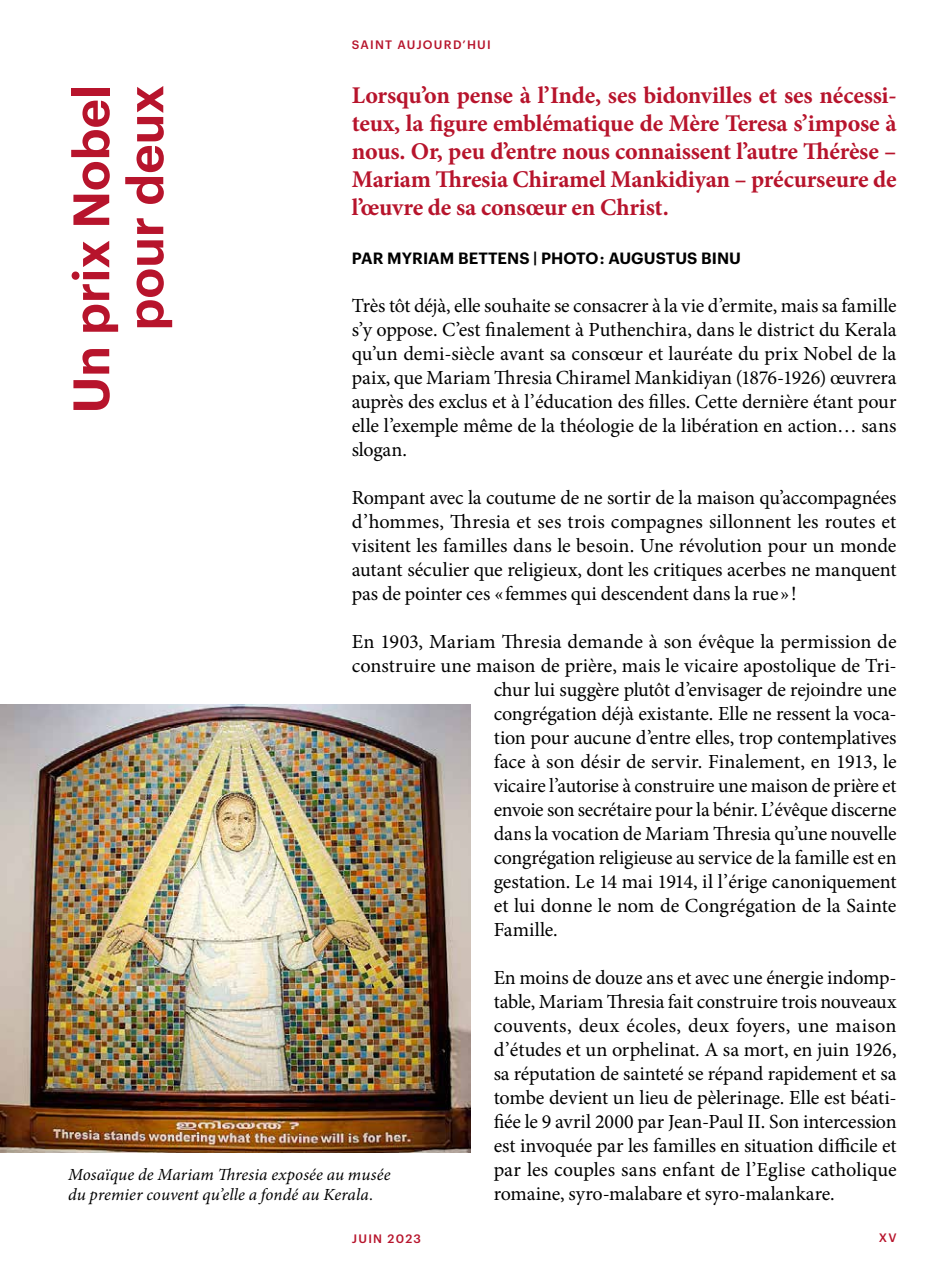
<style>
.page{position:relative;width:942px;height:1276px;background:#fff}
.page>*{position:absolute;margin:0;border:0;box-sizing:border-box;transform-origin:0 0}
.t1{font:600 50px/54px "Graphik";color:#b7142c;text-align:right}
.t2{font:700 24px/28px "Minion Pro";letter-spacing:-.01em;color:#b7142c;text-align:justify}
.t3{font:20px/24px "Minion Pro";letter-spacing:-.01em;color:#000;text-align:justify}
.t4{font:20px "Minion Pro";letter-spacing:.01em;color:#000}
.t5{font:italic 17px/20px "Minion Pro";letter-spacing:.005em;color:#000}
.t6{font:600 16px "Graphik";letter-spacing:.005em;color:#000}
.t7{font:500 12px "Graphik";letter-spacing:.105em;color:#b7142c}
</style>
<div class="page">
<img style="left:0;top:704px;width:471px;height:448px">
<p class="t7" style="left:352px;top:35px;width:140px">SAINT AUJOURD’HUI</p>
<h1 class="t1" style="left:60px;top:413px;width:330px;rotate:-90deg">Un prix Nobel pour deux</h1>
<p class="t2" style="left:351px;top:81px;width:546px">Lorsqu’on pense à l’Inde, ses bidonvilles et ses nécessi&shy;teux, la figure emblématique de Mère Teresa s’impose à nous. Or, peu d’entre nous connaissent l’autre Thérèse – Mariam Thresia Chiramel Mankidiyan – précurseure de l’œuvre de sa consœur en Christ.</p>
<p class="t6" style="left:352px;top:246px;width:390px">PAR MYRIAM BETTENS | PHOTO : AUGUSTUS BINU</p>
<p class="t3" style="left:351px;top:294px;width:546px">Très tôt déjà, elle souhaite se consacrer à la vie d’ermite, mais sa famille s’y oppose. C’est finalement à Puthenchira, dans le district du Kerala qu’un demi-siècle avant sa consœur et lauréate du prix Nobel de la paix, que Mariam Thresia Chiramel Mankidiyan (1876-1926) œuvrera auprès des exclus et à l’éducation des filles. Cette dernière étant pour elle l’exemple même de la théologie de la libération en action… sans slogan.</p>
<p class="t3" style="left:351px;top:486px;width:546px">Rompant avec la coutume de ne sortir de la maison qu’accompagnées d’hommes, Thresia et ses trois compagnes sillonnent les routes et visitent les familles dans le besoin. Une révolution pour un monde autant séculier que religieux, dont les critiques acerbes ne manquent pas de pointer ces «femmes qui descendent dans la rue»!</p>
<p class="t3" style="left:351px;top:630px;width:546px">En 1903, Mariam Thresia demande à son évêque la permission de</p>
<p class="t3" style="left:351px;top:654px;width:546px">construire une maison de prière, mais le vicaire apostolique de Tri-</p>
<p class="t3" style="left:493px;top:678px;width:404px">chur lui suggère plutôt d’envisager de rejoindre une</p>
<p class="t3" style="left:493px;top:702px;width:404px">congrégation déjà existante. Elle ne ressent la voca-</p>
<p class="t3" style="left:493px;top:726px;width:404px">tion pour aucune d’entre elles, trop contemplatives</p>
<p class="t3" style="left:493px;top:750px;width:404px">face à son désir de servir. Finalement, en 1913, le</p>
<p class="t3" style="left:493px;top:774px;width:404px">vicaire l’autorise à construire une maison de prière et</p>
<p class="t3" style="left:493px;top:798px;width:404px">envoie son secrétaire pour la bénir. L’évêque discerne</p>
<p class="t3" style="left:493px;top:822px;width:404px">dans la vocation de Mariam Thresia qu’une nouvelle</p>
<p class="t3" style="left:493px;top:846px;width:404px">congrégation religieuse au service de la famille est en</p>
<p class="t3" style="left:493px;top:870px;width:404px">gestation. Le 14 mai 1914, il l’érige canoniquement</p>
<p class="t3" style="left:493px;top:894px;width:404px">et lui donne le nom de Congrégation de la Sainte</p>
<p class="t4" style="left:493px;top:916px;width:66px">Famille.</p>
<p class="t3" style="left:493px;top:966px;width:404px">En moins de douze ans et avec une énergie indomp&shy;table, Mariam Thresia fait construire trois nouveaux couvents, deux écoles, deux foyers, une maison d’études et un orphelinat. A sa mort, en juin 1926, sa réputation de sainteté se répand rapidement et sa tombe devient un lieu de pèlerinage. Elle est béati&shy;fiée le 9 avril 2000 par Jean-Paul II. Son intercession est invoquée par les familles en situation difficile et par les couples sans enfant de l’Eglise catholique romaine, syro-malabare et syro-malankare.</p>
<p class="t5" style="left:68px;top:1164px;width:324px">Mosaïque de Mariam Thresia exposée au musée du premier couvent qu’elle a fondé au Kerala.</p>
<p class="t7" style="left:352px;top:1229px;width:71px">JUIN 2023</p>
<p class="t7" style="left:878px;top:1228px;width:19px">XV</p>
</div>
